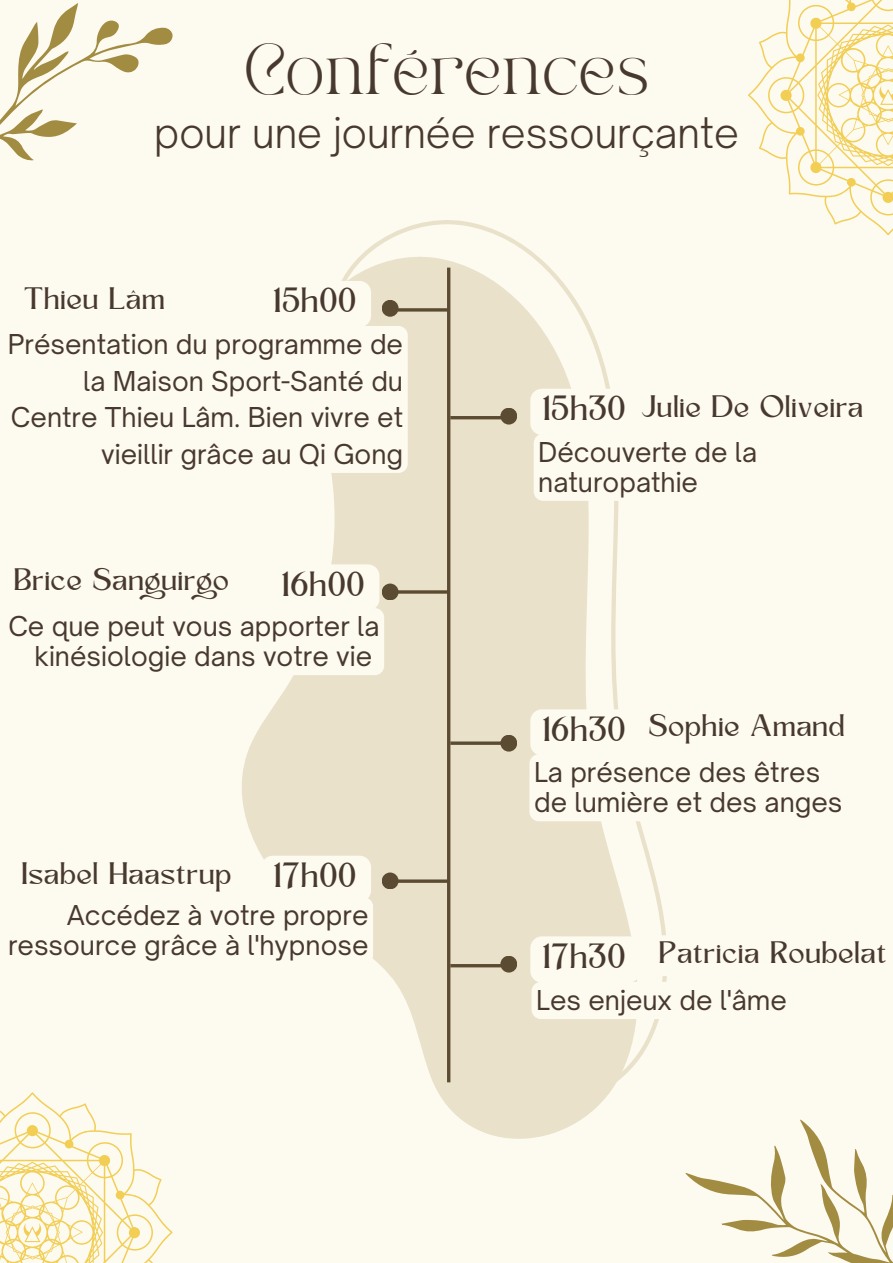
<style>
.page{position:relative;width:893px;height:1263px;background:#fdfaf0}
.page>*{position:absolute;margin:0;border:0;box-sizing:border-box;transform-origin:0 0}
.t1{font:49.88px "TAN PEARL Regular";color:#48392e}
.t2{font:300 40.28px "Open Sauce One";color:#48392e}
.t3{font:32.7px "Kingred Serif";color:#48392e}
.t4{font:28.95px "Kingred Serif";color:#48392e}
.t5{font:26.17px/29.8px "Open Sauce One";color:#48392e;text-align:right}
</style>
<div class="page">
<svg style="left:242px;top:736px;width:356px;height:403px"></svg>
<svg style="left:255px;top:220px;width:412px;height:886px;fill:#e9e1c9"></svg>
<svg style="left:748px;top:0;width:145px;height:235px"></svg>
<svg style="left:0;top:3px;width:172px;height:158px"></svg>
<svg style="left:685px;top:1119px;width:208px;height:144px"></svg>
<svg style="left:0;top:1092px;width:172px;height:171px"></svg>
<div style="left:261px;top:281px;width:110px;height:46px;background:#fdfaf0;border-radius:12px"></div>
<div style="left:530px;top:389px;width:110px;height:46px;background:#fdfaf0;border-radius:12px"></div>
<div style="left:269px;top:564px;width:110px;height:47px;background:#fdfaf0;border-radius:12px"></div>
<div style="left:530px;top:709px;width:110px;height:47px;background:#fdfaf0;border-radius:12px"></div>
<svg style="left:255px;top:326px;width:153px;height:147px"></svg>
<svg style="left:534px;top:434px;width:133px;height:67px"></svg>
<svg style="left:255px;top:608px;width:129px;height:67px"></svg>
<svg style="left:529px;top:754px;width:138px;height:67px"></svg>
<div style="left:261px;top:856px;width:110px;height:46px;background:#fdfaf0;border-radius:12px"></div>
<div style="left:530px;top:936px;width:110px;height:47px;background:#fdfaf0;border-radius:12px"></div>
<svg style="left:242px;top:897px;width:131px;height:67px"></svg>
<div style="left:531px;top:982px;width:268px;height:37px;background:#fdfaf0;border-radius:9px"></div>
<svg style="left:648px;top:935px;width:19px;height:41px"></svg>
<p class="t1" style="left:243px;top:44px;width:408px">CONFÉRENCES</p>
<p class="t2" style="left:154px;top:108px;width:586px">pour une journée ressourçante</p>
<p class="t4" style="left:25px;top:287px;width:143px">Thieu Lâm</p>
<h1 class="t3" style="left:274px;top:288px;width:85px">15h00</h1>
<p class="t5" style="left:8px;top:326px;width:397px;line-height:36.6px">Présentation du programme de la Maison Sport-Santé du<br>Centre Thieu Lâm. Bien vivre et vieillir grâce au Qi Gong</p>
<p class="t4" style="left:15px;top:569px;width:217px">Brice Sanguirgo</p>
<p class="t3" style="left:283px;top:571px;width:85px">16h00</p>
<p class="t5" style="left:8px;top:611px;width:373px">Ce que peut vous apporter la kinésiologie dans votre vie</p>
<h3 class="t4" style="left:23px;top:862px;width:212px">Isabel Haastrup</h3>
<p class="t3" style="left:274px;top:862px;width:85px">17h00</p>
<p class="t5" style="left:8px;top:900px;width:362px">Accédez à votre propre ressource grâce à l'hypnose</p>
<h2 class="t3" style="left:543px;top:395px;width:85px">15h30</h2>
<h3 class="t4" style="left:642px;top:395px;width:224px">Julie De Oliveira</h3>
<h3 class="t5" style="left:538px;top:437px;width:220px;text-align:left">Découverte de la naturopathie</h3>
<h3 class="t3" style="left:543px;top:716px;width:85px">16h30</h3>
<p class="t4" style="left:649px;top:714px;width:198px">Sophie Amand</p>
<h3 class="t5" style="left:534px;top:757px;width:310px;text-align:left">La présence des êtres de lumière et des anges</h3>
<p class="t3" style="left:543px;top:943px;width:85px">17h30</p>
<p class="t4" style="left:660px;top:941px;width:230px">Patricia Roubelat</p>
<p class="t5" style="left:536px;top:985px;width:252px">Les enjeux de l'âme</p>
</div>
